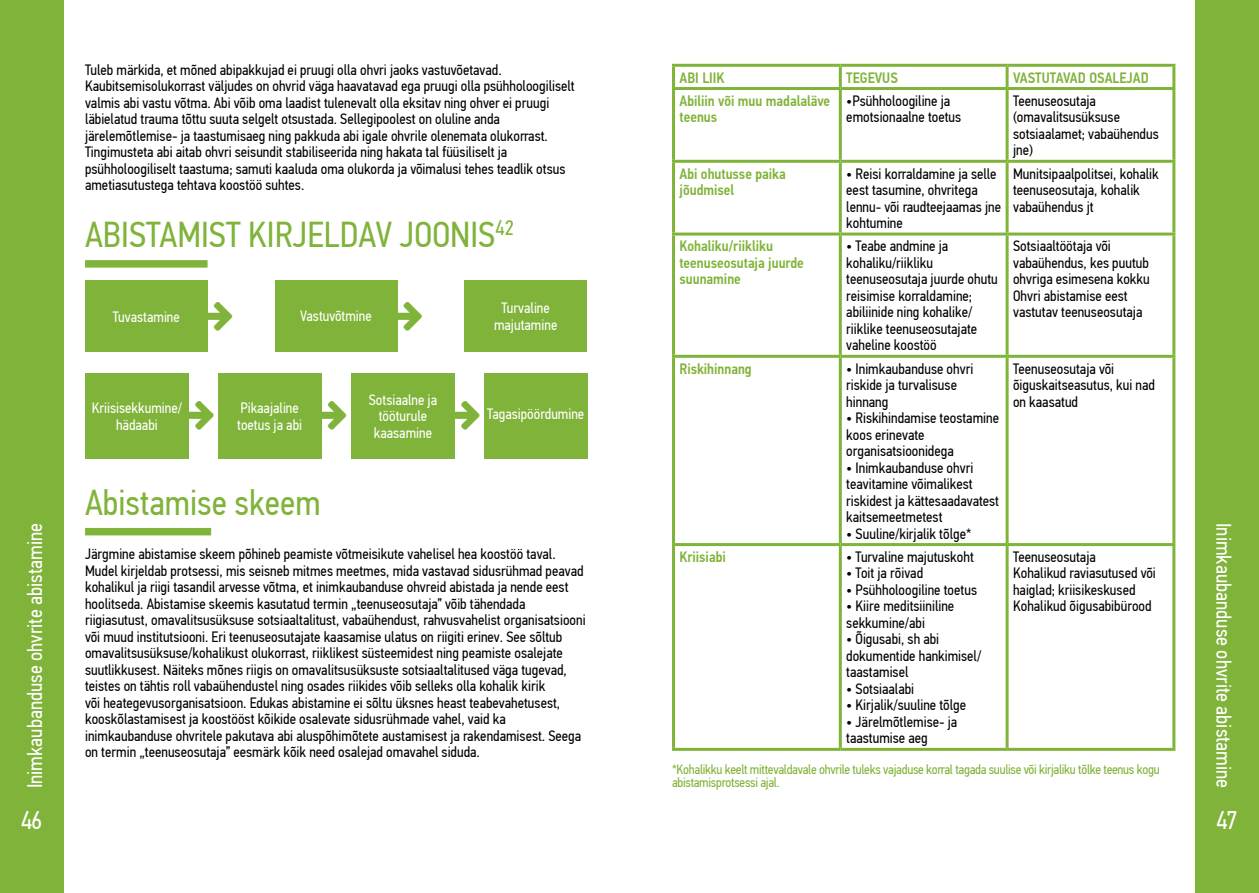
<style>
.page{position:relative;width:1259px;height:893px;background:#fff}
.page>*{position:absolute;margin:0;border:0;box-sizing:border-box;transform-origin:0 0}
.t1{font:36px "PF Din Text Cond Pro";color:#80b339}
.t2{font:25.5px "PF Din Text Cond Pro";color:#fff}
.t3{font:21px "PF Din Text Cond Pro";color:#fff}
.t4{font:15px/16.5px "PF Din Text Cond Pro";color:#000}
.t5{font:500 15px/16.5px "PF Din Text Cond Pro";color:#80b339}
.t6{font:15px/16.5px "PF Din Text Cond Pro";color:#fff;text-align:center}
.t7{font:13.5px/13.5px "PF Din Text Cond Pro";letter-spacing:-.02em;color:#80b339}
</style>
<div class="page">
<div style="left:0;top:0;width:64px;height:893px;background:#80b339"></div>
<div style="left:1195px;top:0;width:64px;height:893px;background:#80b339"></div>
<div style="left:85px;top:528px;width:126px;height:7px;background:#80b339"></div>
<hr style="left:672px;top:64px;width:168px;height:3px;background:#80b339">
<hr style="left:672px;top:67px;width:3px;height:20px;background:#80b339">
<hr style="left:840px;top:64px;width:167px;height:3px;background:#80b339">
<hr style="left:839px;top:67px;width:3px;height:20px;background:#80b339">
<hr style="left:1007px;top:64px;width:168px;height:3px;background:#80b339">
<hr style="left:1005px;top:67px;width:3px;height:20px;background:#80b339">
<hr style="left:1172px;top:67px;width:3px;height:20px;background:#80b339">
<hr style="left:672px;top:87px;width:168px;height:3px;background:#80b339">
<hr style="left:672px;top:90px;width:3px;height:70px;background:#80b339">
<hr style="left:840px;top:87px;width:167px;height:3px;background:#80b339">
<hr style="left:839px;top:90px;width:3px;height:70px;background:#80b339">
<hr style="left:1007px;top:87px;width:168px;height:3px;background:#80b339">
<hr style="left:1005px;top:90px;width:3px;height:70px;background:#80b339">
<hr style="left:1172px;top:90px;width:3px;height:70px;background:#80b339">
<hr style="left:672px;top:160px;width:168px;height:3px;background:#80b339">
<hr style="left:672px;top:163px;width:3px;height:70px;background:#80b339">
<hr style="left:840px;top:160px;width:167px;height:3px;background:#80b339">
<hr style="left:839px;top:163px;width:3px;height:70px;background:#80b339">
<hr style="left:1007px;top:160px;width:168px;height:3px;background:#80b339">
<hr style="left:1005px;top:163px;width:3px;height:70px;background:#80b339">
<hr style="left:1172px;top:163px;width:3px;height:70px;background:#80b339">
<hr style="left:672px;top:233px;width:168px;height:3px;background:#80b339">
<hr style="left:672px;top:236px;width:3px;height:119px;background:#80b339">
<hr style="left:840px;top:233px;width:167px;height:3px;background:#80b339">
<hr style="left:839px;top:236px;width:3px;height:119px;background:#80b339">
<hr style="left:1007px;top:233px;width:168px;height:3px;background:#80b339">
<hr style="left:1005px;top:236px;width:3px;height:119px;background:#80b339">
<hr style="left:1172px;top:236px;width:3px;height:119px;background:#80b339">
<hr style="left:672px;top:355px;width:168px;height:3px;background:#80b339">
<hr style="left:672px;top:358px;width:3px;height:185px;background:#80b339">
<hr style="left:840px;top:355px;width:167px;height:3px;background:#80b339">
<hr style="left:839px;top:358px;width:3px;height:185px;background:#80b339">
<hr style="left:1007px;top:355px;width:168px;height:3px;background:#80b339">
<hr style="left:1005px;top:358px;width:3px;height:185px;background:#80b339">
<hr style="left:1172px;top:358px;width:3px;height:185px;background:#80b339">
<hr style="left:672px;top:543px;width:168px;height:3px;background:#80b339">
<hr style="left:672px;top:546px;width:3px;height:202px;background:#80b339">
<hr style="left:840px;top:543px;width:167px;height:3px;background:#80b339">
<hr style="left:839px;top:546px;width:3px;height:202px;background:#80b339">
<hr style="left:1007px;top:543px;width:168px;height:3px;background:#80b339">
<hr style="left:1005px;top:546px;width:3px;height:202px;background:#80b339">
<hr style="left:1172px;top:546px;width:3px;height:202px;background:#80b339">
<hr style="left:672px;top:748px;width:168px;height:3px;background:#80b339">
<hr style="left:840px;top:748px;width:167px;height:3px;background:#80b339">
<hr style="left:1007px;top:748px;width:168px;height:3px;background:#80b339">
<div style="left:85px;top:260px;width:122px;height:8px;background:#80b339"></div>
<div style="left:85px;top:280px;width:122px;height:72px;background:#80b339"></div>
<div style="left:85px;top:373px;width:104px;height:85px;background:#80b339"></div>
<div style="left:484px;top:373px;width:103px;height:85px;background:#80b339"></div>
<div style="left:351px;top:373px;width:104px;height:85px;background:#80b339"></div>
<div style="left:218px;top:373px;width:103px;height:85px;background:#80b339"></div>
<div style="left:464px;top:280px;width:123px;height:72px;background:#80b339"></div>
<div style="left:275px;top:280px;width:122px;height:72px;background:#80b339"></div>
<svg style="left:194px;top:412px;width:19px;height:4px"></svg>
<svg style="left:321px;top:401px;width:1px;height:28px"></svg>
<svg style="left:207px;top:302px;width:1px;height:28px"></svg>
<svg style="left:397px;top:302px;width:1px;height:28px"></svg>
<h3 class="t3" style="left:22px;top:788px;width:267px;rotate:-90deg">Inimkaubanduse ohvrite abistamine</h3>
<h2 class="t2" style="left:21px;top:805px;width:23px">46</h2>
<p class="t4" style="left:85px;top:62px;width:491px">Tuleb märkida, et mõned abipakkujad ei pruugi olla ohvri jaoks vastuvõetavad.<br>Kaubitsemisolukorrast väljudes on ohvrid väga haavatavad ega pruugi olla psühholoogiliselt valmis abi vastu võtma. Abi võib oma laadist tulenevalt olla eksitav ning ohver ei pruugi läbielatud trauma tõttu suuta selgelt otsustada. Sellegipoolest on oluline anda järelemõtlemise- ja taastumisaeg ning pakkuda abi igale ohvrile olenemata olukorrast.<br>Tingimusteta abi aitab ohvri seisundit stabiliseerida ning hakata tal füüsiliselt ja psühholoogiliselt taastuma; samuti kaaluda oma olukorda ja võimalusi tehes teadlik otsus ametiasutustega tehtava koostöö suhtes.</p>
<h1 class="t1" style="left:85px;top:214px;width:430px">ABISTAMIST KIRJELDAV JOONIS<sup>42</sup></h1>
<p class="t6" style="left:113px;top:308px;width:69px">Tuvastamine</p>
<p class="t6" style="left:300px;top:307px;width:73px">Vastuvõtmine</p>
<p class="t6" style="left:494px;top:300px;width:65px">Turvaline majutamine</p>
<p class="t6" style="left:92px;top:400px;width:92px">Kriisisekkumine/ hädaabi</p>
<p class="t6" style="left:237px;top:400px;width:66px;text-align:left">Pikaajaline toetus ja abi</p>
<p class="t6" style="left:369px;top:392px;width:70px">Sotsiaalne ja tööturule kaasamine</p>
<h1 class="t1" style="left:85px;top:481px;width:237px">Abistamise skeem</h1>
<p class="t6" style="left:487px;top:405px;width:99px">Tagasipöördumine</p>
<p class="t4" style="left:85px;top:546px;width:502px">Järgmine abistamise skeem põhineb peamiste võtmeisikute vahelisel hea koostöö taval.<br>Mudel kirjeldab protsessi, mis seisneb mitmes meetmes, mida vastavad sidusrühmad peavad kohalikul ja riigi tasandil arvesse võtma, et inimkaubanduse ohvreid abistada ja nende eest hoolitseda. Abistamise skeemis kasutatud termin „teenuseosutaja” võib tähendada riigiasutust, omavalitsusüksuse sotsiaaltalitust, vabaühendust, rahvusvahelist organisatsiooni või muud institutsiooni. Eri teenuseosutajate kaasamise ulatus on riigiti erinev. See sõltub omavalitsusüksuse/kohalikust olukorrast, riiklikest süsteemidest ning peamiste osalejate suutlikkusest. Näiteks mõnes riigis on omavalitsusüksuste sotsiaaltalitused väga tugevad, teistes on tähtis roll vabaühendustel ning osades riikides võib selleks olla kohalik kirik<br>või heategevusorganisatsioon. Edukas abistamine ei sõltu üksnes heast teabevahetusest, kooskõlastamisest ja koostööst kõikide osalevate sidusrühmade vahel, vaid ka inimkaubanduse ohvritele pakutava abi aluspõhimõtete austamisest ja rakendamisest. Seega on termin „teenuseosutaja” eesmärk kõik need osalejad omavahel siduda.</p>
<p class="t5" style="left:679px;top:69px;width:47px">ABI LIIK</p>
<p class="t5" style="left:846px;top:69px;width:53px">TEGEVUS</p>
<p class="t5" style="left:1013px;top:69px;width:137px">VASTUTAVAD OSALEJAD</p>
<p class="t5" style="left:679px;top:93px;width:152px">Abiliin või muu madalaläve teenus</p>
<p class="t4" style="left:846px;top:92px;width:116px">•Psühholoogiline ja emotsionaalne toetus</p>
<p class="t4" style="left:1013px;top:92px;width:147px">Teenuseosutaja (omavalitsusüksuse sotsiaalamet; vabaühendus jne)</p>
<p class="t5" style="left:679px;top:165px;width:108px">Abi ohutusse paika jõudmisel</p>
<p class="t4" style="left:846px;top:165px;width:156px">• Reisi korraldamine ja selle eest tasumine, ohvritega lennu- või raudteejaamas jne kohtumine</p>
<p class="t4" style="left:1013px;top:165px;width:147px">Munitsipaalpolitsei, kohalik teenuseosutaja, kohalik vabaühendus jt</p>
<p class="t5" style="left:679px;top:238px;width:126px">Kohaliku/riikliku teenuseosutaja juurde suunamine</p>
<p class="t4" style="left:846px;top:238px;width:153px">• Teabe andmine ja kohaliku/riikliku teenuseosutaja juurde ohutu reisimise korraldamine; abiliinide ning kohalike/ riiklike teenuseosutajate vaheline koostöö</p>
<p class="t4" style="left:1013px;top:238px;width:138px">Sotsiaaltöötaja või vabaühendus, kes puutub ohvriga esimesena kokku<br>Ohvri abistamise eest vastutav teenuseosutaja</p>
<p class="t5" style="left:679px;top:360px;width:74px">Riskihinnang</p>
<p class="t4" style="left:846px;top:360px;width:129px">• Inimkaubanduse ohvri riskide ja turvalisuse hinnang</p>
<p class="t4" style="left:846px;top:410px;width:154px">• Riskihindamise teostamine koos erinevate organisatsioonidega</p>
<p class="t4" style="left:846px;top:459px;width:154px">• Inimkaubanduse ohvri teavitamine võimalikest riskidest ja kättesaadavatest kaitsemeetmetest</p>
<p class="t4" style="left:846px;top:525px;width:127px">• Suuline/kirjalik tõlge*</p>
<p class="t4" style="left:1013px;top:360px;width:143px">Teenuseosutaja või õiguskaitseasutus, kui nad on kaasatud</p>
<p class="t5" style="left:679px;top:549px;width:48px">Kriisiabi</p>
<p class="t4" style="left:846px;top:548px;width:129px">• Turvaline majutuskoht</p>
<p class="t4" style="left:846px;top:565px;width:78px">• Toit ja rõivad</p>
<p class="t4" style="left:846px;top:581px;width:132px">• Psühholoogiline toetus</p>
<p class="t4" style="left:846px;top:598px;width:110px">• Kiire meditsiiniline sekkumine/abi</p>
<p class="t4" style="left:846px;top:631px;width:137px">• Õigusabi, sh abi dokumentide hankimisel/ taastamisel</p>
<p class="t4" style="left:846px;top:680px;width:69px">• Sotsiaalabi</p>
<p class="t4" style="left:846px;top:697px;width:121px">• Kirjalik/suuline tõlge</p>
<p class="t4" style="left:846px;top:713px;width:113px">• Järelmõtlemise- ja taastumise aeg</p>
<p class="t4" style="left:1013px;top:548px;width:144px">Teenuseosutaja<br>Kohalikud raviasutused või haiglad; kriisikeskused<br>Kohalikud õigusabibürood</p>
<p class="t7" style="left:672px;top:762px;width:489px">*Kohalikku keelt mittevaldavale ohvrile tuleks vajaduse korral tagada suulise või kirjaliku tõlke teenus kogu abistamisprotsessi ajal.</p>
<h3 class="t3" style="left:1236px;top:523px;width:267px;rotate:90deg">Inimkaubanduse ohvrite abistamine</h3>
<h2 class="t2" style="left:1216px;top:805px;width:23px">47</h2>
</div>
